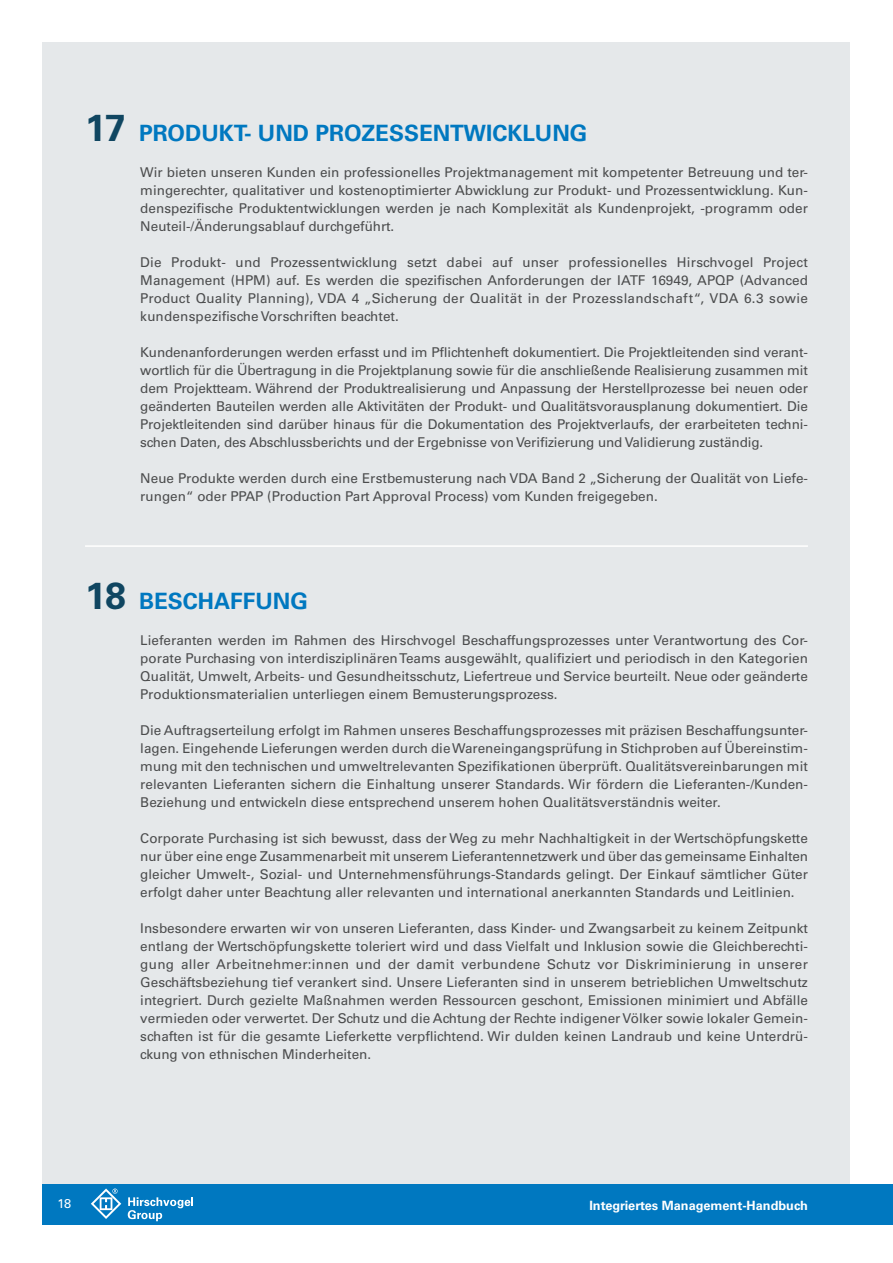
<style>
.page{position:relative;width:893px;height:1263px;background:#fff}
.page>*{position:absolute;margin:0;border:0;box-sizing:border-box;transform-origin:0 0}
.t1{font:700 22.5px "Univers LT Pro 65";color:#0078c0}
.t2{font:13.5px/18px "Univers LT Pro 55 Roman";color:#4b4c4d;text-align:justify}
.t3{font:700 12.75px "Univers LT Pro 65";color:#fff}
.t4{font:12.75px "Univers LT Pro 55 Roman";color:#fff}
.s1{font-size:37.5px;color:#104661}
</style>
<div class="page">
<div style="left:43px;top:43px;width:807px;height:1180px;background:#e5e8ea"></div>
<div style="left:43px;top:1184px;width:850px;height:41px;background:#0078c0"></div>
<svg style="left:91px;top:1188px;width:30px;height:31px"></svg>
<svg style="left:128px;top:1197px;width:65px;height:24px"></svg>
<hr style="left:85px;top:545px;width:723px;height:2px;background:#fff">
<h1 class="t1" style="left:85px;top:117px;width:504px"><span class="s1">17</span> PRODUKT- UND PROZESSENTWICKLUNG</h1>
<p class="t2" style="left:140px;top:163px;width:669px">Wir bieten unseren Kunden ein professionelles Projektmanagement mit kompetenter Betreuung und ter&shy;mingerechter, qualitativer und kostenoptimierter Abwicklung zur Produkt- und Prozessentwicklung. Kun&shy;denspezifische Produktentwicklungen werden je nach Komplexität als Kundenprojekt, -programm oder Neuteil-/Änderungsablauf durchgeführt.</p>
<p class="t2" style="left:140px;top:253px;width:669px">Die Produkt- und Prozessentwicklung setzt dabei auf unser professionelles Hirschvogel Project Management (HPM) auf. Es werden die spezifischen Anforderungen der IATF 16949, APQP (Advanced Product Quality Planning), VDA 4 „Sicherung der Qualität in der Prozesslandschaft“, VDA 6.3 sowie kundenspezifische Vorschriften beachtet.</p>
<p class="t2" style="left:140px;top:343px;width:669px">Kundenanforderungen werden erfasst und im Pflichtenheft dokumentiert. Die Projektleitenden sind verant&shy;wortlich für die Übertragung in die Projektplanung sowie für die anschließende Realisierung zusammen mit dem Projektteam. Während der Produktrealisierung und Anpassung der Herstellprozesse bei neuen oder geänderten Bauteilen werden alle Aktivitäten der Produkt- und Qualitätsvorausplanung dokumentiert. Die Projektleitenden sind darüber hinaus für die Dokumentation des Projektverlaufs, der erarbeiteten techni&shy;schen Daten, des Abschlussberichts und der Ergebnisse von Verifizierung und Validierung zuständig.</p>
<p class="t2" style="left:140px;top:469px;width:669px">Neue Produkte werden durch eine Erstbemusterung nach VDA Band 2 „Sicherung der Qualität von Liefe&shy;rungen“ oder PPAP (Production Part Approval Process) vom Kunden freigegeben.</p>
<h1 class="t1" style="left:85px;top:585px;width:224px"><span class="s1">18</span> BESCHAFFUNG</h1>
<p class="t2" style="left:140px;top:631px;width:669px">Lieferanten werden im Rahmen des Hirschvogel Beschaffungsprozesses unter Verantwortung des Cor&shy;porate Purchasing von interdisziplinären Teams ausgewählt, qualifiziert und periodisch in den Kategorien Qualität, Umwelt, Arbeits- und Gesundheitsschutz, Liefertreue und Service beurteilt. Neue oder geänderte Produktionsmaterialien unterliegen einem Bemusterungsprozess.</p>
<p class="t2" style="left:140px;top:721px;width:669px">Die Auftragserteilung erfolgt im Rahmen unseres Beschaffungsprozesses mit präzisen Beschaffungsunter&shy;lagen. Eingehende Lieferungen werden durch die Wareneingangsprüfung in Stichproben auf Übereinstim&shy;mung mit den technischen und umweltrelevanten Spezifikationen überprüft. Qualitätsvereinbarungen mit relevanten Lieferanten sichern die Einhaltung unserer Standards. Wir fördern die Lieferanten-/Kunden-Beziehung und entwickeln diese entsprechend unserem hohen Qualitätsverständnis weiter.</p>
<p class="t2" style="left:140px;top:829px;width:669px">Corporate Purchasing ist sich bewusst, dass der Weg zu mehr Nachhaltigkeit in der Wertschöpfungskette nur über eine enge Zusammenarbeit mit unserem Lieferantennetzwerk und über das gemeinsame Einhalten gleicher Umwelt-, Sozial- und Unternehmensführungs-Standards gelingt. Der Einkauf sämtlicher Güter erfolgt daher unter Beachtung aller relevanten und international anerkannten Standards und Leitlinien.</p>
<p class="t2" style="left:140px;top:919px;width:669px">Insbesondere erwarten wir von unseren Lieferanten, dass Kinder- und Zwangsarbeit zu keinem Zeitpunkt entlang der Wertschöpfungskette toleriert wird und dass Vielfalt und Inklusion sowie die Gleichberechti&shy;gung aller Arbeitnehmer:innen und der damit verbundene Schutz vor Diskriminierung in unserer Geschäftsbeziehung tief verankert sind. Unsere Lieferanten sind in unserem betrieblichen Umweltschutz integriert. Durch gezielte Maßnahmen werden Ressourcen geschont, Emissionen minimiert und Abfälle vermieden oder verwertet. Der Schutz und die Achtung der Rechte indigener Völker sowie lokaler Gemein&shy;schaften ist für die gesamte Lieferkette verpflichtend. Wir dulden keinen Landraub und keine Unterdrü&shy;ckung von ethnischen Minderheiten.</p>
<p class="t4" style="left:57px;top:1194px;width:15px">18</p>
<p class="t3" style="left:589px;top:1196px;width:220px">Integriertes Management-Handbuch</p>
</div>
